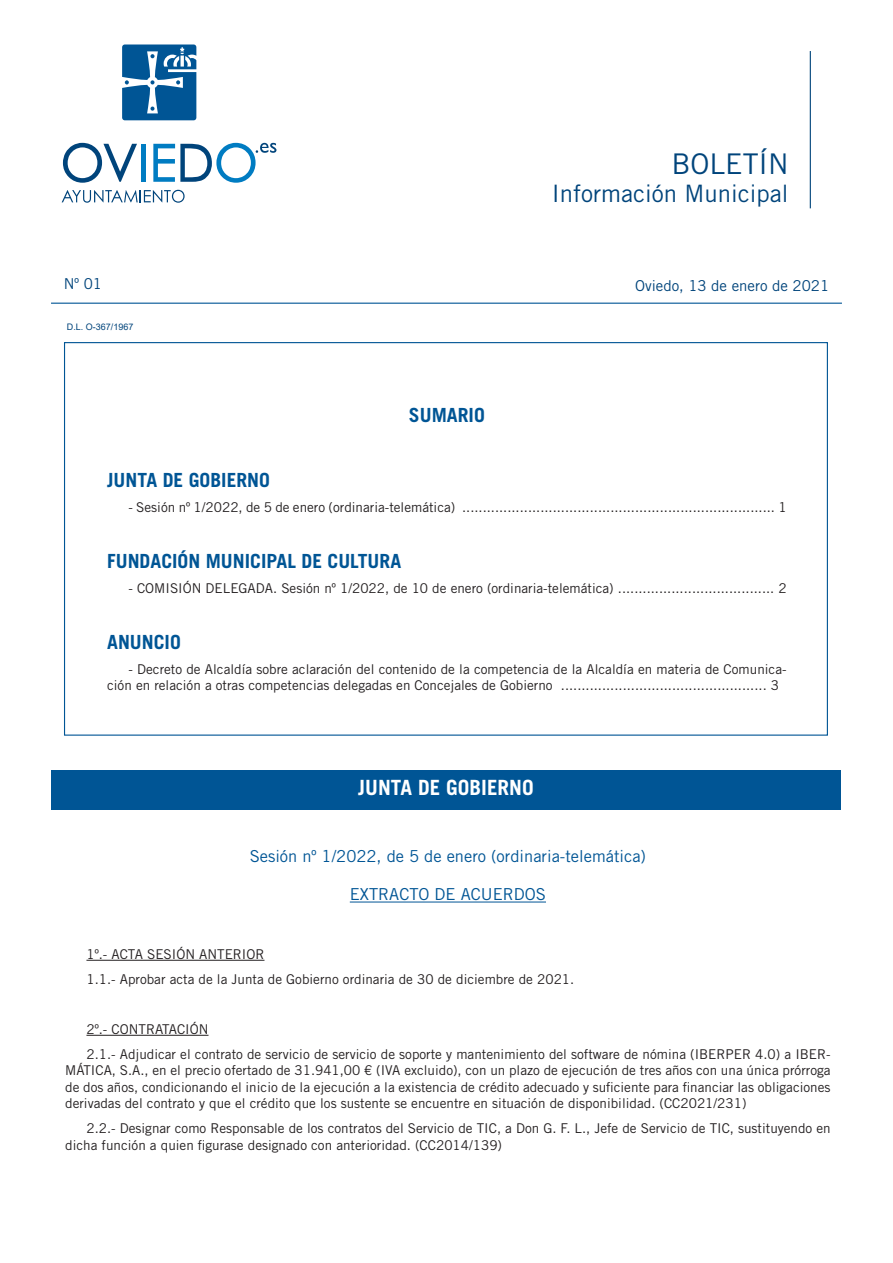
<style>
.page{position:relative;width:893px;height:1263px;background:#fff}
.page>*{position:absolute;margin:0;border:0;box-sizing:border-box;transform-origin:0 0}
.t1{font:28.5px "Trade Gothic LT Std";color:#00447b}
.t2{font:24px "Trade Gothic LT Std";color:#00447b}
.t3{font:700 21px "Trade Gothic LT Std";color:#fff}
.t4{font:700 19.5px "Trade Gothic LT Std";color:#005595}
.t5{font:16.5px "Trade Gothic LT Std";color:#005595}
.t6{font:15px "Trade Gothic LT Std";color:#00447b}
.t7{font:13.5px/16.5px "Trade Gothic LT Std";color:#231f20}
.t8{font:9px "Arial";color:#00447b}
</style>
<div class="page">
<hr style="left:810px;top:51px;width:1px;height:157px;background:#00447b">
<hr style="left:51px;top:303px;width:791px;height:1px;background:#005595">
<svg style="left:122px;top:45px;width:74px;height:75px"></svg>
<svg style="left:63px;top:143px;width:74px;height:40px"></svg>
<div style="left:141px;top:144px;width:5px;height:38px;background:#007cc2"></div>
<svg style="left:153px;top:143px;width:123px;height:40px"></svg>
<svg style="left:62px;top:190px;width:123px;height:13px"></svg>
<hr style="left:350px;top:902px;width:196px;height:1px;background:#005595">
<hr style="left:86px;top:960px;width:178px;height:1px;background:#231f20">
<hr style="left:86px;top:1035px;width:123px;height:1px;background:#231f20">
<div style="left:51px;top:770px;width:790px;height:39px;background:#005595"></div>
<p class="t6" style="left:64px;top:275px;width:40px">Nº 01</p>
<p class="t8" style="left:67px;top:320px;width:68px">D.L. O-367/1967</p>
<h3 class="t4" style="left:409px;top:403px;width:77px">SUMARIO</h3>
<h1 class="t1" style="left:671px;top:146px;width:119px">BOLETÍN</h1>
<h2 class="t2" style="left:552px;top:179px;width:238px">Información Municipal</h2>
<p class="t6" style="left:635px;top:277px;width:196px">Oviedo, 13 de enero de 2021</p>
<h3 class="t4" style="left:107px;top:468px;width:164px">JUNTA DE GOBIERNO</h3>
<p class="t7" style="left:128px;top:499px;width:660px">- Sesión nº 1/2022, de 5 de enero (ordinaria-telemática) ............................................................................ 1</p>
<h3 class="t4" style="left:107px;top:549px;width:296px">FUNDACIÓN MUNICIPAL DE CULTURA</h3>
<p class="t7" style="left:128px;top:580px;width:660px">- COMISIÓN DELEGADA. Sesión nº 1/2022, de 10 de enero (ordinaria-telemática) ...................................... 2</p>
<h3 class="t4" style="left:107px;top:630px;width:75px">ANUNCIO</h3>
<p class="t7" style="left:107px;top:661px;width:681px;text-indent:21px">- Decreto de Alcaldía sobre aclaración del contenido de la competencia de la Alcaldía en materia de Comunica&shy;ción en relación a otras competencias delegadas en Concejales de Gobierno .................................................. 3</p>
<h3 class="t3" style="left:358px;top:775px;width:177px">JUNTA DE GOBIERNO</h3>
<p class="t5" style="left:250px;top:846px;width:398px">Sesión nº 1/2022, de 5 de enero (ordinaria-telemática)</p>
<p class="t5" style="left:350px;top:884px;width:198px">EXTRACTO DE ACUERDOS</p>
<p class="t7" style="left:86px;top:941px;width:489px;line-height:25px">1º.- ACTA SESIÓN ANTERIOR<br>1.1.- Aprobar acta de la Junta de Gobierno ordinaria de 30 de diciembre de 2021.</p>
<p class="t7" style="left:86px;top:1016px;width:746px;line-height:25px">2º.- CONTRATACIÓN<br>2.1.- Adjudicar el contrato de servicio de servicio de soporte y mantenimiento del software de nómina (IBERPER 4.0) a IBER-</p>
<p class="t7" style="left:65px;top:1062px;width:767px;text-align:justify">MÁTICA, S.A., en el precio ofertado de 31.941,00 € (IVA excluido), con un plazo de ejecución de tres años con una única prórroga de dos años, condicionando el inicio de la ejecución a la existencia de crédito adecuado y suficiente para financiar las obligaciones derivadas del contrato y que el crédito que los sustente se encuentre en situación de disponibilidad. (CC2021/231)</p>
<p class="t7" style="left:65px;top:1120px;width:767px;text-indent:21px">2.2.- Designar como Responsable de los contratos del Servicio de TIC, a Don G. F. L., Jefe de Servicio de TIC, sustituyendo en dicha función a quien figurase designado con anterioridad. (CC2014/139)</p>
</div>
